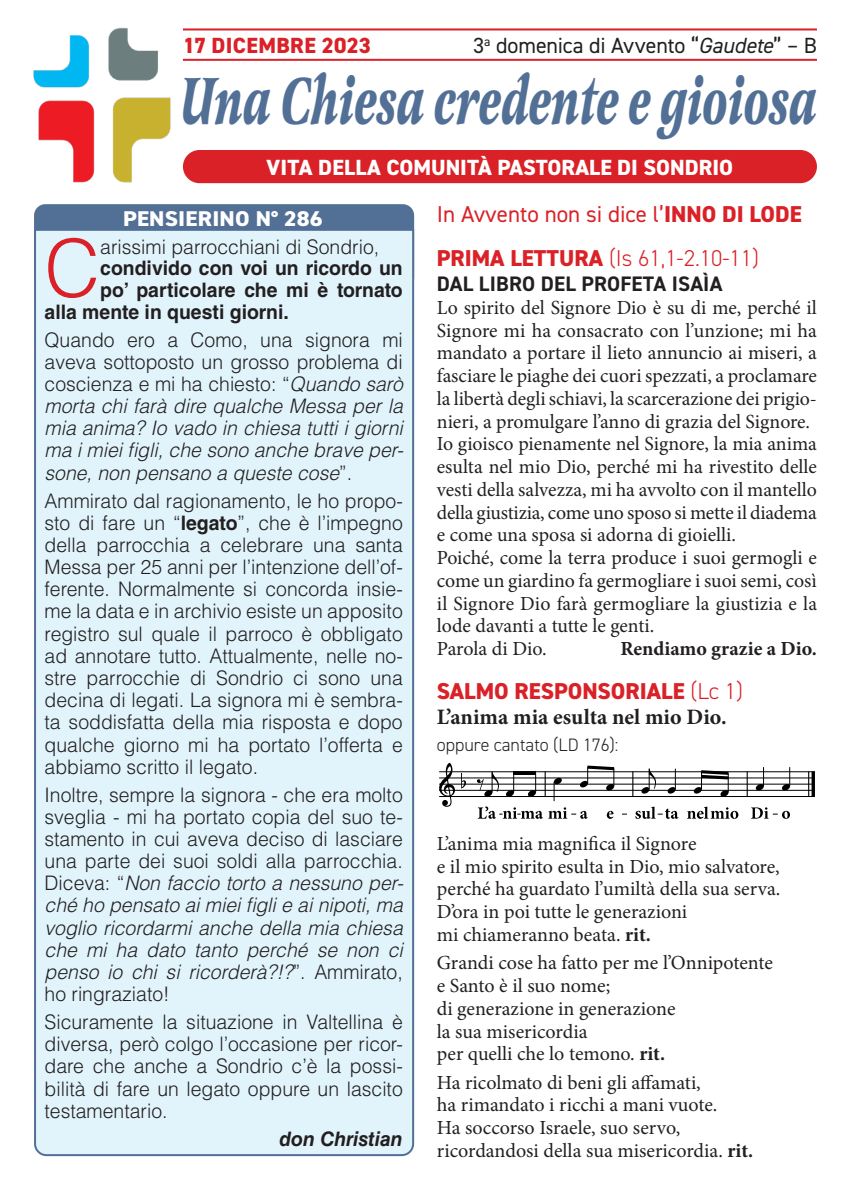
<style>
.page{position:relative;width:851px;height:1191px;background:#fff}
.page>*{position:absolute;margin:0;border:0;box-sizing:border-box;transform-origin:0 0}
.t1{font:300 79.4px "Helvetica LT Std";color:#da2128}
.t2{font:italic 700 69px "Latienne Pro";color:#527096;scale:.68 1}
.t3{font:23px "DIN2014";color:#da2128}
.t4{font:300 23px "DIN2014";color:#da2128}
.t5{font:800 23px "DIN2014";color:#da2128}
.t6{font:800 22px "DIN2014";color:#fff}
.t7{font:22px "DIN2014";letter-spacing:-.01em;color:#231f20}
.t8{font:700 22px "Minion Pro";color:#231f20}
.t9{font:800 22px "DIN2014";letter-spacing:.01em;color:#da2128}
.A_TITOLETTO{font:800 21.4px "DIN2014";letter-spacing:.01em;color:#fff;scale:1.08 1}
.t10{font:700 21px "DIN2014";letter-spacing:.01em;color:#231f20}
.t11{font:20px/22.8px "Minion Pro";color:#231f20;text-align:justify}
.t12{font:300 20px/22.2px "Helvetica LT Std";color:#231f20;text-align:justify}
.t13{font:italic 300 20px/22.2px "Helvetica LT Std";color:#231f20;text-align:justify}
.t14{font:700 20px "Helvetica LT Std";color:#231f20}
.t15{font:700 20px "Minion Pro";color:#231f20}
.t16{font:italic 700 20px "Helvetica LT Std";color:#231f20}
.t17{font:300 18px "DIN2014";color:#231f20}
.s1{font-style:italic}
.s2{font-weight:800}
.s3{font-weight:300}
.s4{font-style:normal}
.s5{font-weight:700}
</style>
<div class="page">
<hr style="left:183px;top:28px;width:633px;height:2px;background:#da2128">
<hr style="left:183px;top:59px;width:633px;height:2px;background:#da2128">
<img style="left:33px;top:27px;width:150px;height:156px">
<div style="left:183px;top:150px;width:633px;height:33px;background:#da2128;border-radius:17px"></div>
<hr style="left:439px;top:771px;width:375px;height:1px;background:#000">
<hr style="left:439px;top:777px;width:375px;height:1px;background:#000">
<hr style="left:439px;top:784px;width:375px;height:1px;background:#000">
<hr style="left:439px;top:790px;width:375px;height:1px;background:#000">
<hr style="left:439px;top:796px;width:375px;height:1px;background:#000">
<svg style="left:632px;top:771px;width:1px;height:25px"></svg>
<svg style="left:746px;top:771px;width:1px;height:25px"></svg>
<svg style="left:808px;top:771px;width:1px;height:25px"></svg>
<hr style="left:811px;top:771px;width:3px;height:26px;background:#000">
<svg style="left:789px;top:767px;width:1px;height:19px"></svg>
<svg style="left:763px;top:767px;width:1px;height:19px"></svg>
<svg style="left:675px;top:768px;width:1px;height:21px"></svg>
<svg style="left:781px;top:784px;width:8px;height:6px"></svg>
<div style="left:755px;top:784px;width:8px;height:6px;background:#000;border-radius:3px"></div>
<div style="left:720px;top:790px;width:8px;height:6px;background:#000;border-radius:3px"></div>
<div style="left:641px;top:787px;width:8px;height:6px;background:#000;border-radius:3px"></div>
<div style="left:667px;top:787px;width:8px;height:6px;background:#000;border-radius:3px"></div>
<div style="left:693px;top:787px;width:8px;height:6px;background:#000;border-radius:3px"></div>
<svg style="left:439px;top:763px;width:16px;height:44px"></svg>
<svg style="left:461px;top:773px;width:5px;height:15px"></svg>
<svg style="left:701px;top:770px;width:27px;height:22px"></svg>
<svg style="left:648px;top:768px;width:8px;height:21px"></svg>
<svg style="left:687px;top:806px;width:51px;height:13px"></svg>
<svg style="left:635px;top:806px;width:43px;height:13px"></svg>
<svg style="left:477px;top:765px;width:137px;height:54px"></svg>
<svg style="left:751px;top:807px;width:38px;height:12px"></svg>
<div style="left:34px;top:204px;width:380px;height:85px;background:#527096;border-radius:11px"></div>
<div style="left:34px;top:228px;width:381px;height:929px;background:#e1f4fc"></div>
<p class="t9" style="left:183px;top:31px;width:190px">17 DICEMBRE 2023</p>
<p class="t7" style="left:473px;top:32px;width:345px">3<sup>a</sup> domenica di Avvento “<span class="s1">Gaudete</span>” – B</p>
<p class="t2" style="left:179px;top:58px;width:939px">Una Chiesa credente e gioiosa</p>
<p class="t6" style="left:266px;top:153px;width:468px">VITA DELLA COMUNITÀ PASTORALE DI SONDRIO</p>
<p class="t3" style="left:437px;top:200px;width:366px">In Avvento non si dice l’<span class="s2">INNO DI LODE</span></p>
<p class="t4" style="left:437px;top:244px;width:323px"><span class="s2">PRIMA LETTURA</span> (Is 61,1-2.10-11)</p>
<p class="t10" style="left:437px;top:270px;width:287px">DAL LIBRO DEL PROFETA ISAÌA</p>
<p class="t11" style="left:437px;top:296px;width:381px">Lo spirito del Signore Dio è su di me, perché il Signore mi ha consacrato con l’unzione; mi ha mandato a portare il lieto annuncio ai miseri, a fasciare le piaghe dei cuori spezzati, a proclamare la libertà degli schiavi, la scarcerazione dei prigio&shy;nieri, a promulgare l’anno di grazia del Signore.</p>
<p class="t11" style="left:437px;top:433px;width:381px">Io gioisco pienamente nel Signore, la mia anima esulta nel mio Dio, perché mi ha rivestito delle vesti della salvezza, mi ha avvolto con il mantello della giustizia, come uno sposo si mette il diadema e come una sposa si adorna di gioielli.</p>
<p class="t11" style="left:437px;top:546px;width:381px">Poiché, come la terra produce i suoi germogli e come un giardino fa germogliare i suoi semi, così il Signore Dio farà germogliare la giustizia e la lode davanti a tutte le genti.</p>
<p class="t11" style="left:437px;top:637px;width:111px">Parola di Dio.</p>
<p class="t15" style="left:620px;top:634px;width:198px">Rendiamo grazie a Dio.</p>
<p class="t5" style="left:437px;top:676px;width:307px">SALMO RESPONSORIALE <span class="s3">(Lc 1)</span></p>
<p class="t8" style="left:437px;top:701px;width:291px">L’anima mia esulta nel mio Dio.</p>
<p class="t17" style="left:437px;top:734px;width:183px">oppure cantato (LD 176):</p>
<p class="A_TITOLETTO" style="left:123px;top:204px;width:186px">PENSIERINO N° 286</p>
<p class="t1" style="left:45px;top:219px;width:57px">C</p>
<p class="t12" style="left:100px;top:235px;width:280px">arissimi parrocchiani di Sondrio,</p>
<p class="t14" style="left:100px;top:256px;width:304px">condivido con voi un ricordo un</p>
<p class="t14" style="left:100px;top:277px;width:304px">po’ particolare che mi è tornato</p>
<p class="t14" style="left:45px;top:299px;width:246px">alla mente in questi giorni.</p>
<p class="t13" style="left:45px;top:328px;width:360px"><span class="s4">Quando ero a Como, una signora mi aveva sottoposto un grosso problema di coscienza e mi ha chiesto: “</span>Quando sarò morta chi farà dire qualche Messa per la mia anima? Io vado in chiesa tutti i giorni ma i miei figli, che sono anche brave per&shy;sone, non pensano a queste cose<span class="s4">”.</span></p>
<p class="t12" style="left:45px;top:489px;width:360px">Ammirato dal ragionamento, le ho propo&shy;sto di fare un “<span class="s5">legato</span>”, che è l’impegno della parrocchia a celebrare una santa Messa per 25 anni per l’intenzione dell’of&shy;ferente. Normalmente si concorda insie&shy;me la data e in archivio esiste un apposito registro sul quale il parroco è obbligato ad annotare tutto. Attualmente, nelle no&shy;stre parrocchie di Sondrio ci sono una decina di legati. La signora mi è sembra&shy;ta soddisfatta della mia risposta e dopo qualche giorno mi ha portato l’offerta e abbiamo scritto il legato.</p>
<p class="t12" style="left:45px;top:783px;width:360px">Inoltre, sempre la signora - che era molto sveglia - mi ha portato copia del suo te&shy;stamento in cui aveva deciso di lasciare una parte dei suoi soldi alla parrocchia.<br>Diceva: “<span class="s1">Non faccio torto a nessuno per&shy;ché ho pensato ai miei figli e ai nipoti, ma voglio ricordarmi anche della mia chiesa che mi ha dato tanto perché se non ci penso io chi si ricorderà?!?</span>”. Ammirato, ho ringraziato!</p>
<p class="t12" style="left:45px;top:1010px;width:360px">Sicuramente la situazione in Valtellina è diversa, però colgo l’occasione per ricor&shy;dare che anche a Sondrio c’è la possi&shy;bilità di fare un legato oppure un lascito testamentario.</p>
<p class="t16" style="left:279px;top:1126px;width:125px">don Christian</p>
<p class="t11" style="left:437px;top:832px;width:345px;text-align:left">L’anima mia magnifica il Signore<br>e il mio spirito esulta in Dio, mio salvatore, perché ha guardato l’umiltà della sua serva.<br>D’ora in poi tutte le generazioni<br>mi chiameranno beata. <span class="s5">rit.</span></p>
<p class="t11" style="left:437px;top:951px;width:337px;text-align:left">Grandi cose ha fatto per me l’Onnipotente e Santo è il suo nome;<br>di generazione in generazione<br>la sua misericordia<br>per quelli che lo temono. <span class="s5">rit.</span></p>
<p class="t11" style="left:437px;top:1071px;width:318px;text-align:left">Ha ricolmato di beni gli affamati,<br>ha rimandato i ricchi a mani vuote.<br>Ha soccorso Israele, suo servo, ricordandosi della sua misericordia. <span class="s5">rit.</span></p>
</div>
